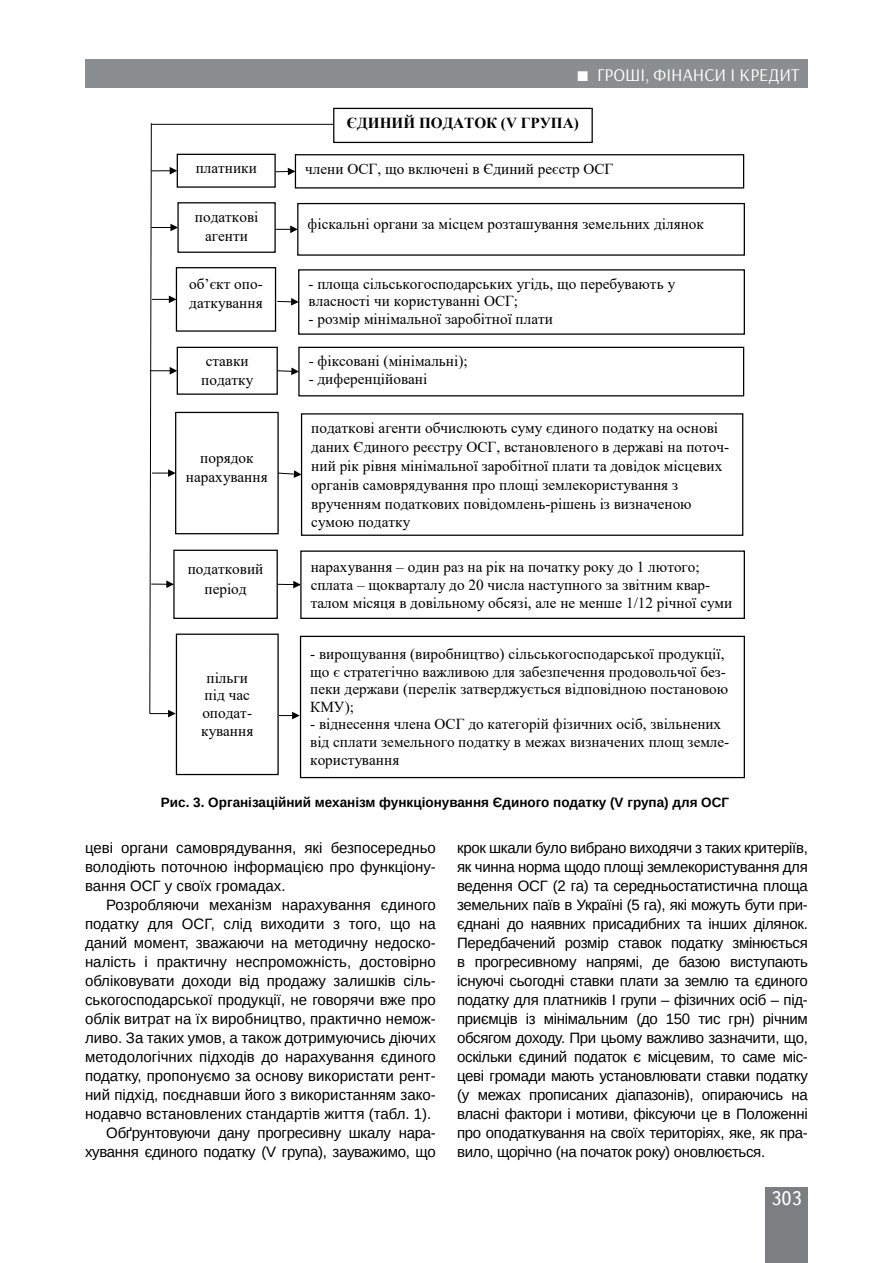
<style>
.page{position:relative;width:893px;height:1263px;background:#fff}
.page>*{position:absolute;margin:0;border:0;box-sizing:border-box;transform-origin:0 0}
.t1{font:19.5px "Ukrainian Text";color:#fff}
.t2{font:18px "Arsenal";color:#fff}
.t3{font:15.3px/17.7px "Times New Roman";color:#000}
.t4{font:700 15.3px "Times New Roman";color:#000}
.t5{font:15px/19px "Arimo";color:#000;text-align:justify}
.t6{font:15px "Arimo";letter-spacing:-.02em;color:#000}
.t7{font:700 13.5px "Arimo";color:#000}
</style>
<div class="page">
<div style="left:765px;top:1187px;width:43px;height:76px;background:#7d7e81"></div>
<div style="left:85px;top:60px;width:723px;height:28px;background:#8b8e90"></div>
<div style="left:333px;top:108px;width:260px;height:35px;border:1px solid #000"></div>
<img style="left:334px;top:114px;width:258px;height:23px">
<div style="left:177px;top:154px;width:99px;height:34px;border:1px solid #000"></div>
<img style="left:178px;top:159px;width:1px;height:23px">
<div style="left:295px;top:154px;width:449px;height:35px;border:1px solid #000"></div>
<img style="left:296px;top:160px;width:447px;height:23px">
<div style="left:176px;top:267px;width:100px;height:65px;border:1px solid #000"></div>
<img style="left:274px;top:273px;width:1px;height:53px">
<img style="left:299px;top:275px;width:445px;height:54px">
<div style="left:177px;top:347px;width:101px;height:48px;border:1px solid #000"></div>
<img style="left:178px;top:352px;width:99px;height:37px">
<div style="left:298px;top:347px;width:446px;height:49px;border:1px solid #000"></div>
<div style="left:176px;top:633px;width:103px;height:142px;border:1px solid #000"></div>
<img style="left:177px;top:717px;width:1px;height:52px">
<div style="left:300px;top:636px;width:445px;height:142px;border:1px solid #000"></div>
<img style="left:301px;top:642px;width:443px;height:130px">
<div style="left:300px;top:550px;width:445px;height:69px;border:1px solid #000"></div>
<div style="left:173px;top:550px;width:105px;height:69px;border:1px solid #000"></div>
<img style="left:276px;top:556px;width:1px;height:57px">
<div style="left:177px;top:202px;width:99px;height:51px;border:1px solid #000"></div>
<div style="left:297px;top:203px;width:448px;height:53px;border:1px solid #000"></div>
<img style="left:298px;top:209px;width:446px;height:41px">
<div style="left:175px;top:412px;width:104px;height:122px;border:1px solid #000"></div>
<div style="left:301px;top:413px;width:442px;height:123px;border:1px solid #000"></div>
<img style="left:302px;top:419px;width:440px;height:111px">
<hr style="left:151px;top:124px;width:183px;height:1px;background:#000">
<svg style="left:276px;top:168px;width:19px;height:7px"></svg>
<svg style="left:276px;top:225px;width:22px;height:8px"></svg>
<svg style="left:277px;top:298px;width:22px;height:8px"></svg>
<svg style="left:277px;top:367px;width:22px;height:8px"></svg>
<svg style="left:277px;top:470px;width:25px;height:8px"></svg>
<svg style="left:277px;top:581px;width:24px;height:7px"></svg>
<svg style="left:149px;top:123px;width:29px;height:594px"></svg>
<svg style="left:279px;top:712px;width:21px;height:7px"></svg>
<p class="t4" style="left:347px;top:111px;width:233px">ЄДИНИЙ ПОДАТОК (V ГРУПА)</p>
<p class="t2" style="left:597px;top:64px;width:204px">ГРОШІ, ФІНАНСИ І КРЕДИТ</p>
<p class="t3" style="left:196px;top:159px;width:63px">платники</p>
<p class="t3" style="left:305px;top:159px;width:310px">члени ОСГ, що включені в Єдиний реєстр ОСГ</p>
<p class="t3" style="left:195px;top:207px;width:65px;line-height:18.8px;text-align:center">податкові агенти</p>
<p class="t3" style="left:308px;top:215px;width:398px">фіскальні органи за місцем розташування земельних ділянок</p>
<p class="t3" style="left:189px;top:274px;width:75px;line-height:19.2px">об’єкт опо&shy;даткування</p>
<p class="t3" style="left:309px;top:274px;width:368px">- площа сільськогосподарських угідь, що перебувають у власності чи користуванні ОСГ;</p>
<p class="t3" style="left:309px;top:309px;width:246px">- розмір мінімальної заробітної плати</p>
<p class="t3" style="left:201px;top:351px;width:54px;line-height:18.9px">ставки податку</p>
<p class="t3" style="left:309px;top:352px;width:160px">- фіксовані (мінімальні);</p>
<p class="t3" style="left:309px;top:369px;width:120px">- диференційовані</p>
<p class="t3" style="left:186px;top:448px;width:83px;line-height:19.2px;text-align:center">порядок нарахування</p>
<p class="t3" style="left:188px;top:559px;width:77px;line-height:19.4px;text-align:center">податковий період</p>
<p class="t3" style="left:201px;top:668px;width:54px;text-align:center">пільги під час оподат&shy;кування</p>
<p class="t3" style="left:311px;top:418px;width:419px;line-height:18.9px">податкові агенти обчислюють суму єдиного податку на основі даних Єдиного реєстру ОСГ, встановленого в державі на поточ&shy;ний рік рівня мінімальної заробітної плати та довідок місцевих органів самоврядування про площі землекористування з врученням податкових повідомлень-рішень із визначеною сумою податку</p>
<p class="t3" style="left:311px;top:558px;width:423px">нарахування – один раз на рік на початку року до 1 лютого; сплата – щокварталу до 20 числа наступного за звітним квар&shy;талом місяця в довільному обсязі, але не менше 1/12 річної суми</p>
<p class="t3" style="left:310px;top:645px;width:419px">- вирощування (виробництво) сільськогосподарської продукції, що є стратегічно важливою для забезпечення продовольчої без&shy;пеки держави (перелік затверджується відповідною постановою КМУ);</p>
<p class="t3" style="left:310px;top:715px;width:421px">- віднесення члена ОСГ до категорій фізичних осіб, звільнених від сплати земельного податку в межах визначених площ земле&shy;користування</p>
<p class="t7" style="left:161px;top:792px;width:570px">Рис. 3. Організаційний механізм функціонування Єдиного податку (V група) для ОСГ</p>
<p class="t5" style="left:85px;top:838px;width:352px">цеві органи самоврядування, які безпосередньо володіють поточною інформацією про функціону&shy;вання ОСГ у своїх громадах.</p>
<p class="t5" style="left:106px;top:895px;width:331px">Розробляючи механізм нарахування єдиного</p>
<p class="t5" style="left:85px;top:914px;width:352px">податку для ОСГ, слід виходити з того, що на</p>
<p class="t5" style="left:85px;top:933px;width:352px">даний момент, зважаючи на методичну недоско-</p>
<p class="t5" style="left:85px;top:952px;width:352px">налість і практичну неспроможність, достовірно</p>
<p class="t5" style="left:85px;top:971px;width:352px">обліковувати доходи від продажу залишків сіль-</p>
<p class="t5" style="left:85px;top:990px;width:352px">ськогосподарської продукції, не говорячи вже про</p>
<p class="t5" style="left:85px;top:1009px;width:352px">облік витрат на їх виробництво, практично немож-</p>
<p class="t5" style="left:85px;top:1028px;width:352px">ливо. За таких умов, а також дотримуючись діючих</p>
<p class="t5" style="left:85px;top:1047px;width:352px">методологічних підходів до нарахування єдиного</p>
<p class="t5" style="left:85px;top:1066px;width:352px">податку, пропонуємо за основу використати рент-</p>
<p class="t5" style="left:85px;top:1085px;width:352px">ний підхід, поєднавши його з використанням зако-</p>
<p class="t5" style="left:85px;top:1104px;width:348px">нодавчо встановлених стандартів життя (табл. 1).</p>
<p class="t6" style="left:106px;top:1123px;width:331px">Обґрунтовуючи дану прогресивну шкалу нара-</p>
<p class="t6" style="left:85px;top:1142px;width:352px">хування єдиного податку (V група), зауважимо, що</p>
<p class="t5" style="left:457px;top:838px;width:352px">крок шкали було вибрано виходячи з таких критеріїв, як чинна норма щодо площі землекористування для ведення ОСГ (2 га) та середньостатистична площа земельних паїв в Україні (5 га), які можуть бути при&shy;єднані до наявних присадибних та інших ділянок.<br>Передбачений розмір ставок податку змінюється в прогресивному напрямі, де базою виступають існуючі сьогодні ставки плати за землю та єдиного податку для платників І групи – фізичних осіб – під&shy;приємців із мінімальним (до 150 тис грн) річним обсягом доходу. При цьому важливо зазначити, що, оскільки єдиний податок є місцевим, то саме міс&shy;цеві громади мають установлювати ставки податку (у межах прописаних діапазонів), опираючись на власні фактори і мотиви, фіксуючи це в Положенні про оподаткування на своїх територіях, яке, як пра&shy;вило, щорічно (на початок року) оновлюється.</p>
<h1 class="t1" style="left:771px;top:1188px;width:32px">303</h1>
</div>
